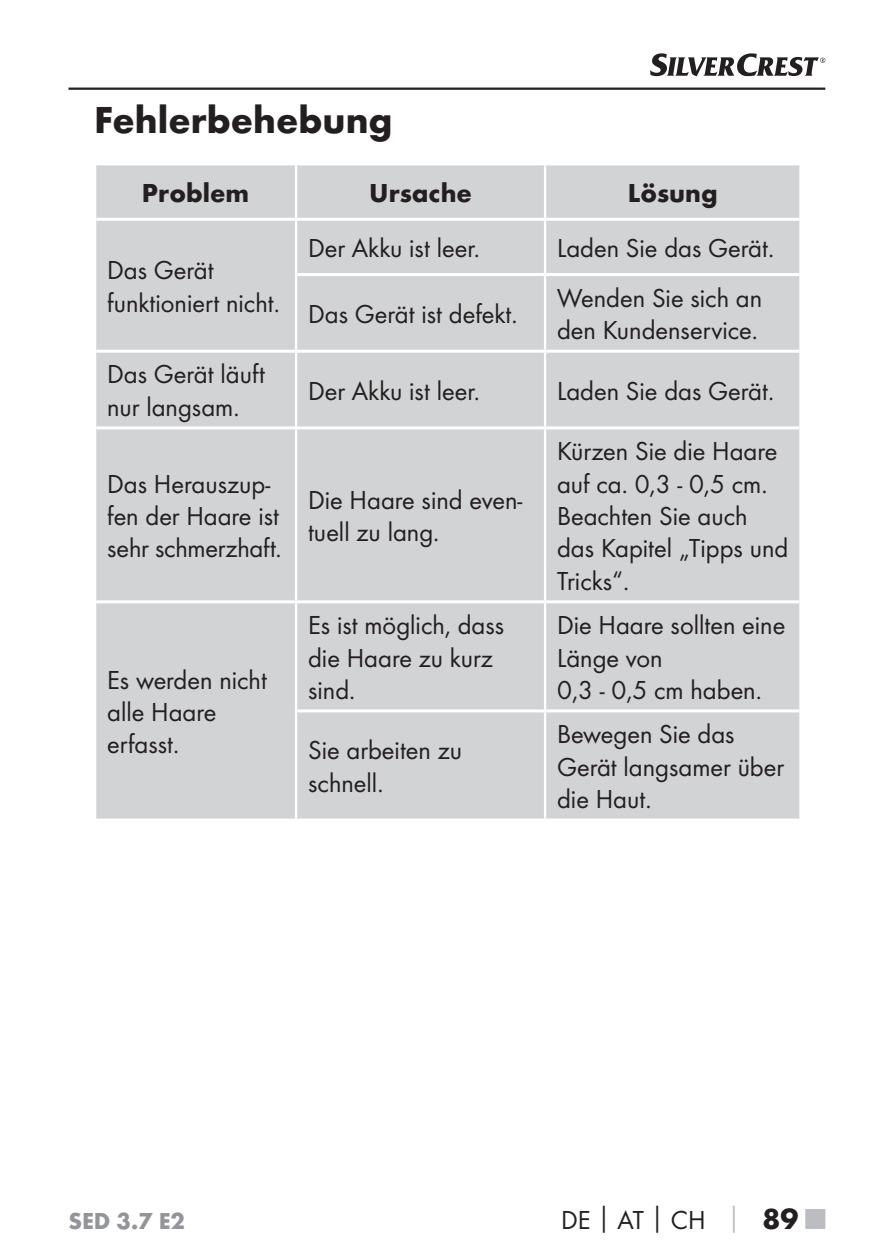
<style>
.page{position:relative;width:893px;height:1260px;background:#fff}
.page>*{position:absolute;margin:0;border:0;box-sizing:border-box;transform-origin:0 0}
.t1{font:700 39px "Futura";color:#231f20}
.t2{font:27px/32.4px "Futura Boo";color:#231f20}
.t3{font:700 27px "Futura";color:#231f20}
.t4{font:700 24px "Futura";color:#939598}
.s1{font-family:"Futura";font-weight:700}
.s2{font-family:"Futura";font-weight:700;color:#bbbdc0}
.s3{font-family:"Futura";font-weight:700;font-size:30px}
.s4{font-family:"Futura";font-weight:700;font-size:30px;color:#bbbdc0}
</style>
<div class="page">
<hr style="left:69px;top:88px;width:756px;height:2px;background:#231f20">
<svg style="left:650px;top:53px;width:175px;height:23px"></svg>
<div style="left:96px;top:165px;width:703px;height:653px;background:#d1d3d4"></div>
<hr style="left:96px;top:218px;width:200px;height:3px;background:#fff">
<hr style="left:296px;top:218px;width:503px;height:3px;background:#fff">
<hr style="left:297px;top:273px;width:502px;height:3px;background:#fff">
<hr style="left:96px;top:350px;width:200px;height:3px;background:#fff">
<hr style="left:296px;top:350px;width:503px;height:3px;background:#fff">
<hr style="left:96px;top:426px;width:200px;height:3px;background:#fff">
<hr style="left:296px;top:426px;width:503px;height:3px;background:#fff">
<hr style="left:96px;top:600px;width:200px;height:3px;background:#fff">
<hr style="left:296px;top:600px;width:503px;height:3px;background:#fff">
<hr style="left:297px;top:709px;width:502px;height:3px;background:#fff">
<hr style="left:295px;top:165px;width:2px;height:53px;background:#fff">
<hr style="left:544px;top:165px;width:2px;height:53px;background:#fff">
<hr style="left:295px;top:221px;width:2px;height:53px;background:#fff">
<hr style="left:544px;top:221px;width:2px;height:52px;background:#fff">
<hr style="left:295px;top:274px;width:2px;height:76px;background:#fff">
<hr style="left:544px;top:276px;width:2px;height:74px;background:#fff">
<hr style="left:295px;top:353px;width:2px;height:73px;background:#fff">
<hr style="left:544px;top:353px;width:2px;height:73px;background:#fff">
<hr style="left:295px;top:429px;width:2px;height:171px;background:#fff">
<hr style="left:544px;top:429px;width:2px;height:171px;background:#fff">
<hr style="left:295px;top:603px;width:2px;height:108px;background:#fff">
<hr style="left:544px;top:603px;width:2px;height:106px;background:#fff">
<hr style="left:295px;top:711px;width:2px;height:107px;background:#fff">
<hr style="left:544px;top:712px;width:2px;height:106px;background:#fff">
<h1 class="t1" style="left:94px;top:105px;width:300px">Fehlerbehebung</h1>
<p class="t3" style="left:142px;top:183px;width:109px">Problem</p>
<p class="t3" style="left:369px;top:183px;width:104px">Ursache</p>
<p class="t3" style="left:628px;top:183px;width:92px">Lösung</p>
<p class="t2" style="left:107px;top:255px;width:174px">Das Gerät funktioniert nicht.</p>
<p class="t2" style="left:107px;top:360px;width:159px">Das Gerät läuft nur langsam.</p>
<p class="t2" style="left:107px;top:469px;width:176px">Das Herauszup&shy;fen der Haare ist sehr schmerzhaft.</p>
<p class="t2" style="left:107px;top:665px;width:161px">Es werden nicht alle Haare erfasst.</p>
<p class="t2" style="left:308px;top:233px;width:173px">Der Akku ist leer.</p>
<p class="t2" style="left:557px;top:233px;width:219px">Laden Sie das Gerät.</p>
<p class="t2" style="left:308px;top:299px;width:211px">Das Gerät ist defekt.</p>
<p class="t2" style="left:557px;top:283px;width:207px">Wenden Sie sich an den Kundenservice.</p>
<p class="t2" style="left:308px;top:376px;width:173px">Der Akku ist leer.</p>
<p class="t2" style="left:557px;top:376px;width:219px">Laden Sie das Gerät.</p>
<p class="t2" style="left:308px;top:485px;width:216px">Die Haare sind even&shy;tuell zu lang.</p>
<p class="t2" style="left:557px;top:436px;width:233px">Kürzen Sie die Haare auf ca. 0,3 - 0,5 cm.<br>Beachten Sie auch das Kapitel „Tipps und<br>Tricks“.</p>
<p class="t2" style="left:308px;top:610px;width:198px">Es ist möglich, dass die Haare zu kurz sind.</p>
<p class="t2" style="left:557px;top:610px;width:230px">Die Haare sollten eine<br>Länge von<br>0,3 - 0,5 cm haben.</p>
<p class="t2" style="left:308px;top:735px;width:156px">Sie arbeiten zu schnell.</p>
<p class="t2" style="left:557px;top:719px;width:229px">Bewegen Sie das<br>Gerät langsamer über die Haut.</p>
<p class="t4" style="left:69px;top:1211px;width:118px">SED 3.7 E2</p>
<p class="t2" style="left:561px;top:1205px;width:266px">DE<span class="s1">│</span>AT<span class="s1">│</span>CH <span class="s2">│</span> <span class="s3">89</span> <span class="s4">■</span></p>
</div>
